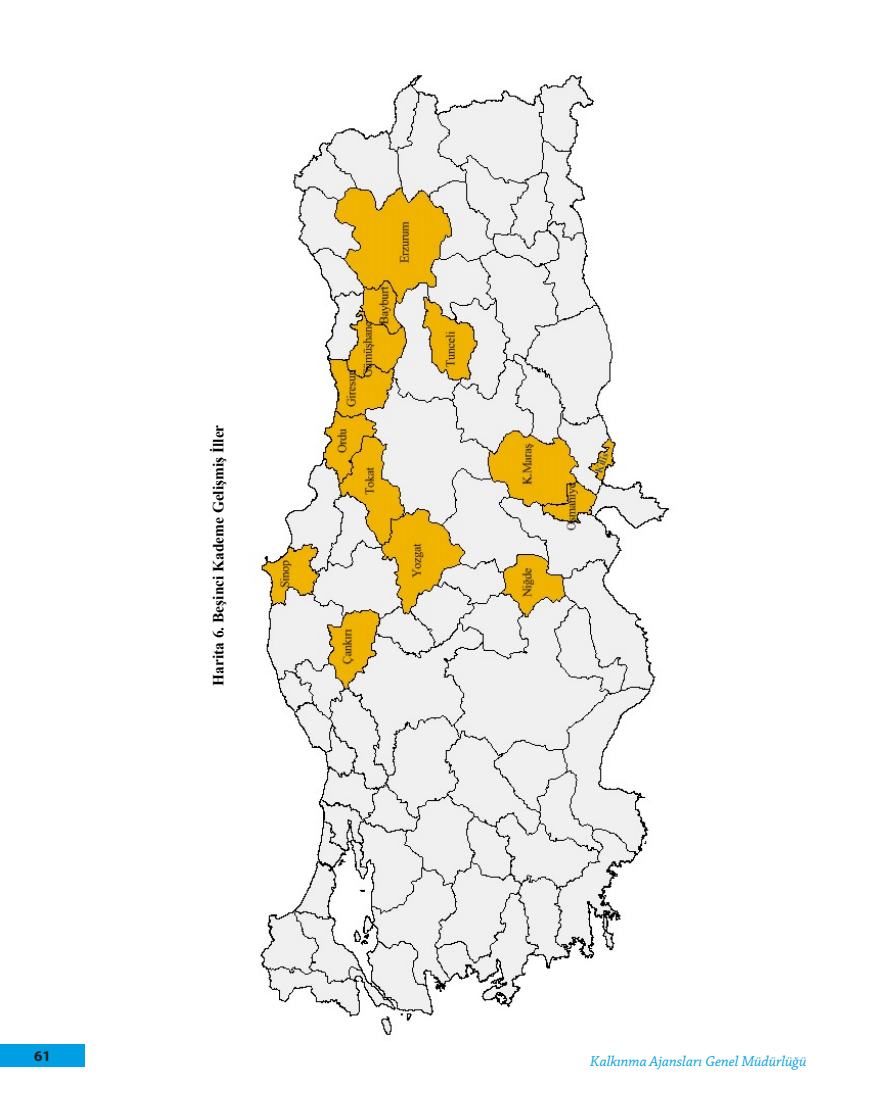
<style>
.page{position:relative;width:893px;height:1106px;background:#fff}
.page>*{position:absolute;margin:0;border:0;box-sizing:border-box;transform-origin:0 0}
.t1{font:700 15.45px "Times New Roman";color:#000}
.t2{font:italic 15px "Chaparral Pro";color:#009fe3}
.t3{font:700 15px "Myriad Pro";color:#231f20}
.t4{font:700 10.5px "Times New Roman";color:#57585a}
</style>
<div class="page">
<div style="left:0;top:1044px;width:85px;height:22px;background:#009fe3"></div>
<img style="left:260px;top:75px;width:409px;height:960px">
<div style="left:618px;top:435px;width:16px;height:28px;background:#fff"></div>
<p class="t3" style="left:34px;top:1045px;width:18px">61</p>
<p class="t1" style="left:207px;top:685px;width:262px;rotate:-90deg">Harita 6. Beşinci Kademe Gelişmiş İller</p>
<p class="t4" style="left:591px;top:470px;width:23px;rotate:-69deg">Kilis</p>
<p class="t2" style="left:590px;top:1053px;width:218px">Kalkınma Ajansları Genel Müdürlüğü</p>
</div>
